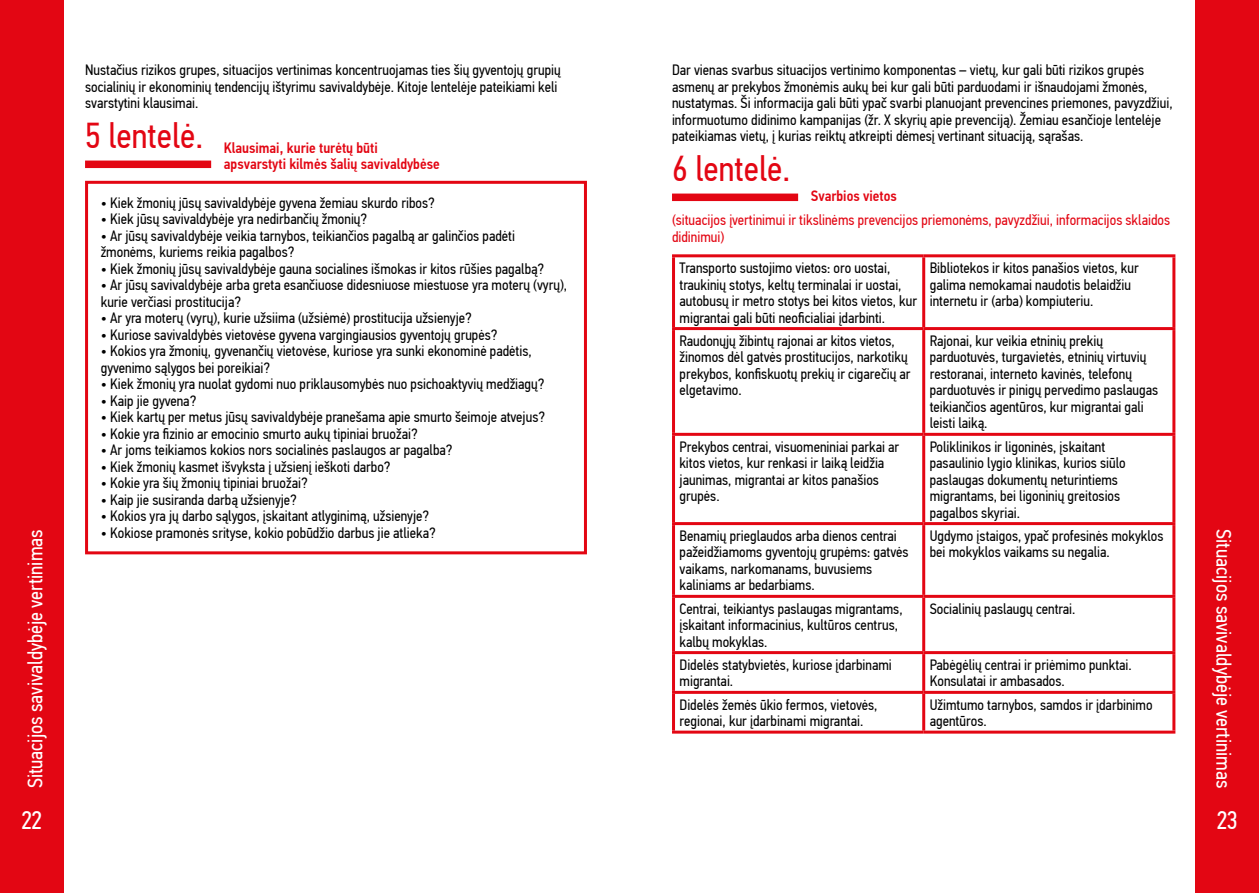
<style>
.page{position:relative;width:1259px;height:893px;background:#fff}
.page>*{position:absolute;margin:0;border:0;box-sizing:border-box;transform-origin:0 0}
.t1{font:36px "PF Din Text Cond Pro";color:#e30613}
.t2{font:25.5px "PF Din Text Cond Pro";color:#fff}
.t3{font:21px "PF Din Text Cond Pro";color:#fff}
.t4{font:15px/16.5px "PF Din Text Cond Pro";color:#000}
.t5{font:15px/16.5px "PF Din Text Cond Pro";color:#e30613}
.t6{font:500 15px/16.5px "PF Din Text Cond Pro";color:#e30613}
</style>
<div class="page">
<div style="left:0;top:0;width:64px;height:893px;background:#e30613"></div>
<div style="left:1195px;top:0;width:64px;height:893px;background:#e30613"></div>
<div style="left:85px;top:161px;width:126px;height:7px;background:#e30613"></div>
<div style="left:85px;top:181px;width:502px;height:373px;border:3px solid #e30613"></div>
<div style="left:672px;top:194px;width:126px;height:7px;background:#e30613"></div>
<hr style="left:672px;top:254px;width:251px;height:3px;background:#e30613">
<hr style="left:672px;top:257px;width:3px;height:70px;background:#e30613">
<hr style="left:923px;top:254px;width:252px;height:3px;background:#e30613">
<hr style="left:922px;top:257px;width:3px;height:70px;background:#e30613">
<hr style="left:1172px;top:257px;width:3px;height:70px;background:#e30613">
<hr style="left:672px;top:327px;width:251px;height:3px;background:#e30613">
<hr style="left:672px;top:330px;width:3px;height:103px;background:#e30613">
<hr style="left:923px;top:327px;width:252px;height:3px;background:#e30613">
<hr style="left:922px;top:330px;width:3px;height:103px;background:#e30613">
<hr style="left:1172px;top:330px;width:3px;height:103px;background:#e30613">
<hr style="left:672px;top:433px;width:251px;height:3px;background:#e30613">
<hr style="left:672px;top:436px;width:3px;height:86px;background:#e30613">
<hr style="left:923px;top:433px;width:252px;height:3px;background:#e30613">
<hr style="left:922px;top:436px;width:3px;height:86px;background:#e30613">
<hr style="left:1172px;top:436px;width:3px;height:86px;background:#e30613">
<hr style="left:672px;top:522px;width:251px;height:3px;background:#e30613">
<hr style="left:672px;top:525px;width:3px;height:70px;background:#e30613">
<hr style="left:923px;top:522px;width:252px;height:3px;background:#e30613">
<hr style="left:922px;top:525px;width:3px;height:70px;background:#e30613">
<hr style="left:1172px;top:525px;width:3px;height:70px;background:#e30613">
<hr style="left:672px;top:595px;width:251px;height:3px;background:#e30613">
<hr style="left:672px;top:598px;width:3px;height:53px;background:#e30613">
<hr style="left:923px;top:595px;width:252px;height:3px;background:#e30613">
<hr style="left:922px;top:598px;width:3px;height:53px;background:#e30613">
<hr style="left:1172px;top:598px;width:3px;height:53px;background:#e30613">
<hr style="left:672px;top:651px;width:251px;height:3px;background:#e30613">
<hr style="left:672px;top:654px;width:3px;height:37px;background:#e30613">
<hr style="left:923px;top:651px;width:252px;height:3px;background:#e30613">
<hr style="left:922px;top:654px;width:3px;height:37px;background:#e30613">
<hr style="left:1172px;top:654px;width:3px;height:37px;background:#e30613">
<hr style="left:672px;top:691px;width:251px;height:3px;background:#e30613">
<hr style="left:672px;top:694px;width:3px;height:37px;background:#e30613">
<hr style="left:923px;top:691px;width:252px;height:3px;background:#e30613">
<hr style="left:922px;top:694px;width:3px;height:37px;background:#e30613">
<hr style="left:1172px;top:694px;width:3px;height:37px;background:#e30613">
<hr style="left:672px;top:731px;width:251px;height:3px;background:#e30613">
<hr style="left:923px;top:731px;width:252px;height:3px;background:#e30613">
<p class="t4" style="left:85px;top:62px;width:477px">Nustačius rizikos grupes, situacijos vertinimas koncentruojamas ties šių gyventojų grupių socialinių ir ekonominių tendencijų ištyrimu savivaldybėje. Kitoje lentelėje pateikiami keli svarstytini klausimai.</p>
<h1 class="t1" style="left:85px;top:114px;width:120px">5 lentelė.</h1>
<p class="t6" style="left:224px;top:139px;width:217px">Klausimai, kurie turėtų būti apsvarstyti kilmės šalių savivaldybėse</p>
<p class="t4" style="left:672px;top:62px;width:502px">Dar vienas svarbus situacijos vertinimo komponentas – vietų, kur gali būti rizikos grupės asmenų ar prekybos žmonėmis aukų bei kur gali būti parduodami ir išnaudojami žmonės, nustatymas. Ši informacija gali būti ypač svarbi planuojant prevencines priemones, pavyzdžiui, informuotumo didinimo kampanijas (žr. X skyrių apie prevenciją). Žemiau esančioje lentelėje pateikiamas vietų, į kurias reiktų atkreipti dėmesį vertinant situaciją, sąrašas.</p>
<h1 class="t1" style="left:672px;top:147px;width:120px">6 lentelė.</h1>
<p class="t6" style="left:811px;top:188px;width:87px">Svarbios vietos</p>
<p class="t4" style="left:101px;top:194px;width:335px">• Kiek žmonių jūsų savivaldybėje gyvena žemiau skurdo ribos?</p>
<p class="t4" style="left:101px;top:211px;width:268px">• Kiek jūsų savivaldybėje yra nedirbančių žmonių?</p>
<p class="t4" style="left:101px;top:227px;width:416px">• Ar jūsų savivaldybėje veikia tarnybos, teikiančios pagalbą ar galinčios padėti žmonėms, kuriems reikia pagalbos?</p>
<p class="t4" style="left:101px;top:260px;width:445px">• Kiek žmonių jūsų savivaldybėje gauna socialines išmokas ir kitos rūšies pagalbą?</p>
<p class="t4" style="left:101px;top:277px;width:468px">• Ar jūsų savivaldybėje arba greta esančiuose didesniuose miestuose yra moterų (vyrų), kurie verčiasi prostitucija?</p>
<p class="t4" style="left:101px;top:310px;width:372px">• Ar yra moterų (vyrų), kurie užsiima (užsiėmė) prostitucija užsienyje?</p>
<p class="t4" style="left:101px;top:326px;width:398px">• Kuriose savivaldybės vietovėse gyvena vargingiausios gyventojų grupės?</p>
<p class="t4" style="left:101px;top:343px;width:432px">• Kokios yra žmonių, gyvenančių vietovėse, kuriose yra sunki ekonominė padėtis, gyvenimo sąlygos bei poreikiai?</p>
<p class="t4" style="left:101px;top:376px;width:445px">• Kiek žmonių yra nuolat gydomi nuo priklausomybės nuo psichoaktyvių medžiagų?</p>
<p class="t4" style="left:101px;top:392px;width:97px">• Kaip jie gyvena?</p>
<p class="t4" style="left:101px;top:409px;width:446px">• Kiek kartų per metus jūsų savivaldybėje pranešama apie smurto šeimoje atvejus?</p>
<p class="t4" style="left:101px;top:425px;width:318px">• Kokie yra fizinio ar emocinio smurto aukų tipiniai bruožai?</p>
<p class="t4" style="left:101px;top:442px;width:353px">• Ar joms teikiamos kokios nors socialinės paslaugos ar pagalba?</p>
<p class="t4" style="left:101px;top:458px;width:291px">• Kiek žmonių kasmet išvyksta į užsienį ieškoti darbo?</p>
<p class="t4" style="left:101px;top:475px;width:208px">• Kokie yra šių žmonių tipiniai bruožai?</p>
<p class="t4" style="left:101px;top:491px;width:198px">• Kaip jie susiranda darbą užsienyje?</p>
<p class="t4" style="left:101px;top:508px;width:330px">• Kokios yra jų darbo sąlygos, įskaitant atlyginimą, užsienyje?</p>
<p class="t4" style="left:101px;top:524px;width:336px">• Kokiose pramonės srityse, kokio pobūdžio darbus jie atlieka?</p>
<p class="t5" style="left:672px;top:212px;width:499px">(situacijos įvertinimui ir tikslinėms prevencijos priemonėms, pavyzdžiui, informacijos sklaidos didinimui)</p>
<p class="t4" style="left:679px;top:260px;width:239px">Transporto sustojimo vietos: oro uostai, traukinių stotys, keltų terminalai ir uostai, autobusų ir metro stotys bei kitos vietos, kur migrantai gali būti neoficialiai įdarbinti.</p>
<p class="t4" style="left:929px;top:260px;width:211px">Bibliotekos ir kitos panašios vietos, kur galima nemokamai naudotis belaidžiu internetu ir (arba) kompiuteriu.</p>
<p class="t4" style="left:679px;top:332px;width:232px">Raudonųjų žibintų rajonai ar kitos vietos, žinomos dėl gatvės prostitucijos, narkotikų prekybos, konfiskuotų prekių ir cigarečių ar elgetavimo.</p>
<p class="t4" style="left:929px;top:332px;width:230px">Rajonai, kur veikia etninių prekių parduotuvės, turgavietės, etninių virtuvių restoranai, interneto kavinės, telefonų parduotuvės ir pinigų pervedimo paslaugas teikiančios agentūros, kur migrantai gali leisti laiką.</p>
<p class="t4" style="left:679px;top:438px;width:221px">Prekybos centrai, visuomeniniai parkai ar kitos vietos, kur renkasi ir laiką leidžia jaunimas, migrantai ar kitos panašios grupės.</p>
<p class="t4" style="left:929px;top:438px;width:197px">Poliklinikos ir ligoninės, įskaitant pasaulinio lygio klinikas, kurios siūlo paslaugas dokumentų neturintiems migrantams, bei ligoninių greitosios pagalbos skyriai.</p>
<p class="t4" style="left:679px;top:527px;width:230px">Benamių prieglaudos arba dienos centrai pažeidžiamoms gyventojų grupėms: gatvės vaikams, narkomanams, buvusiems kaliniams ar bedarbiams.</p>
<p class="t4" style="left:929px;top:527px;width:235px">Ugdymo įstaigos, ypač profesinės mokyklos bei mokyklos vaikams su negalia.</p>
<p class="t4" style="left:679px;top:600px;width:225px">Centrai, teikiantys paslaugas migrantams, įskaitant informacinius, kultūros centrus, kalbų mokyklas.</p>
<p class="t4" style="left:929px;top:600px;width:147px">Socialinių paslaugų centrai.</p>
<p class="t4" style="left:679px;top:656px;width:214px">Didelės statybvietės, kuriose įdarbinami migrantai.</p>
<p class="t4" style="left:929px;top:656px;width:204px">Pabėgėlių centrai ir priėmimo punktai.<br>Konsulatai ir ambasados.</p>
<p class="t4" style="left:679px;top:696px;width:200px">Didelės žemės ūkio fermos, vietovės, regionai, kur įdarbinami migrantai.</p>
<p class="t4" style="left:929px;top:696px;width:224px">Užimtumo tarnybos, samdos ir įdarbinimo agentūros.</p>
<h3 class="t3" style="left:23px;top:788px;width:261px;rotate:-90deg">Situacijos savivaldybėje vertinimas</h3>
<h3 class="t3" style="left:1236px;top:529px;width:261px;rotate:90deg">Situacijos savivaldybėje vertinimas</h3>
<h2 class="t2" style="left:21px;top:805px;width:23px">22</h2>
<h2 class="t2" style="left:1216px;top:805px;width:23px">23</h2>
</div>
